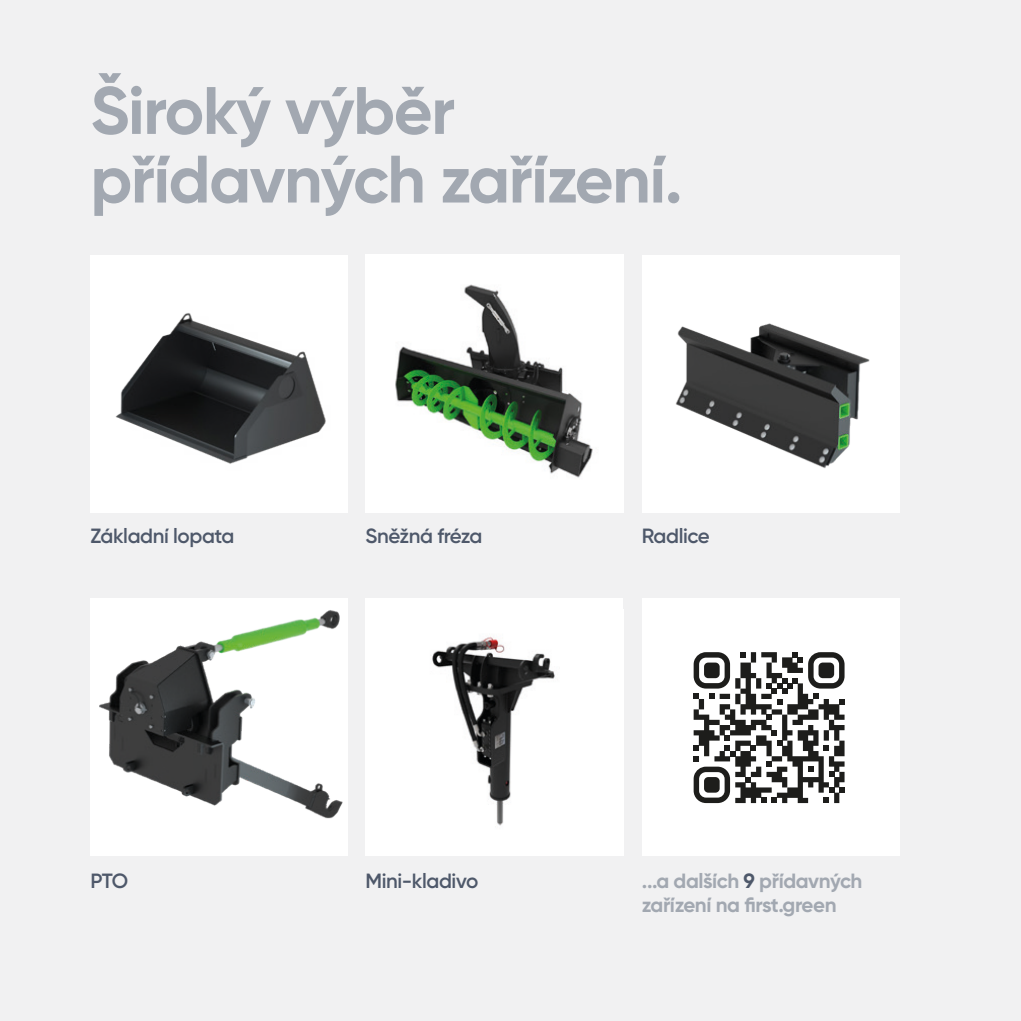
<style>
.page{position:relative;width:1021px;height:1021px;background:#fff}
.page>*{position:absolute;margin:0;border:0;box-sizing:border-box;transform-origin:0 0}
.t1{font:700 66.83px "Gilroy";letter-spacing:-.02em;color:#a2a8b1}
.t2{font:600 20.47px "Gilroy";letter-spacing:-.02em;color:#4e586a}
.t3{font:700 20.47px "Gilroy";letter-spacing:-.02em;color:#a2a8b1}
.s1{color:#4e586a}
</style>
<div class="page">
<div style="left:0;top:0;width:1020px;height:1020px;background:#f1f1f2"></div>
<img style="left:90px;top:255px;width:258px;height:257px">
<img style="left:365px;top:255px;width:258px;height:257px">
<div style="left:642px;top:598px;width:257px;height:257px;background:#fff"></div>
<div style="left:365px;top:598px;width:258px;height:257px;background:#fff"></div>
<img style="left:432px;top:636px;width:123px;height:190px">
<img style="left:90px;top:598px;width:258px;height:257px">
<img style="left:642px;top:255px;width:257px;height:257px">
<svg style="left:693px;top:652px;width:151px;height:151px"></svg>
<p class="t1" style="left:90px;top:69px;width:366px">Široký výběr</p>
<p class="t1" style="left:90px;top:137px;width:593px">přídavných zařízení.</p>
<p class="t2" style="left:90px;top:523px;width:146px">Základní lopata</p>
<p class="t2" style="left:90px;top:867px;width:39px">PTO</p>
<p class="t2" style="left:365px;top:523px;width:119px">Sněžná fréza</p>
<p class="t2" style="left:642px;top:523px;width:70px">Radlice</p>
<p class="t2" style="left:365px;top:867px;width:114px">Mini-kladivo</p>
<p class="t3" style="left:642px;top:867px;width:222px">...a dalších <span class="s1">9</span> přídavných</p>
<p class="t3" style="left:642px;top:892px;width:196px">zařízení na first.green</p>
</div>
